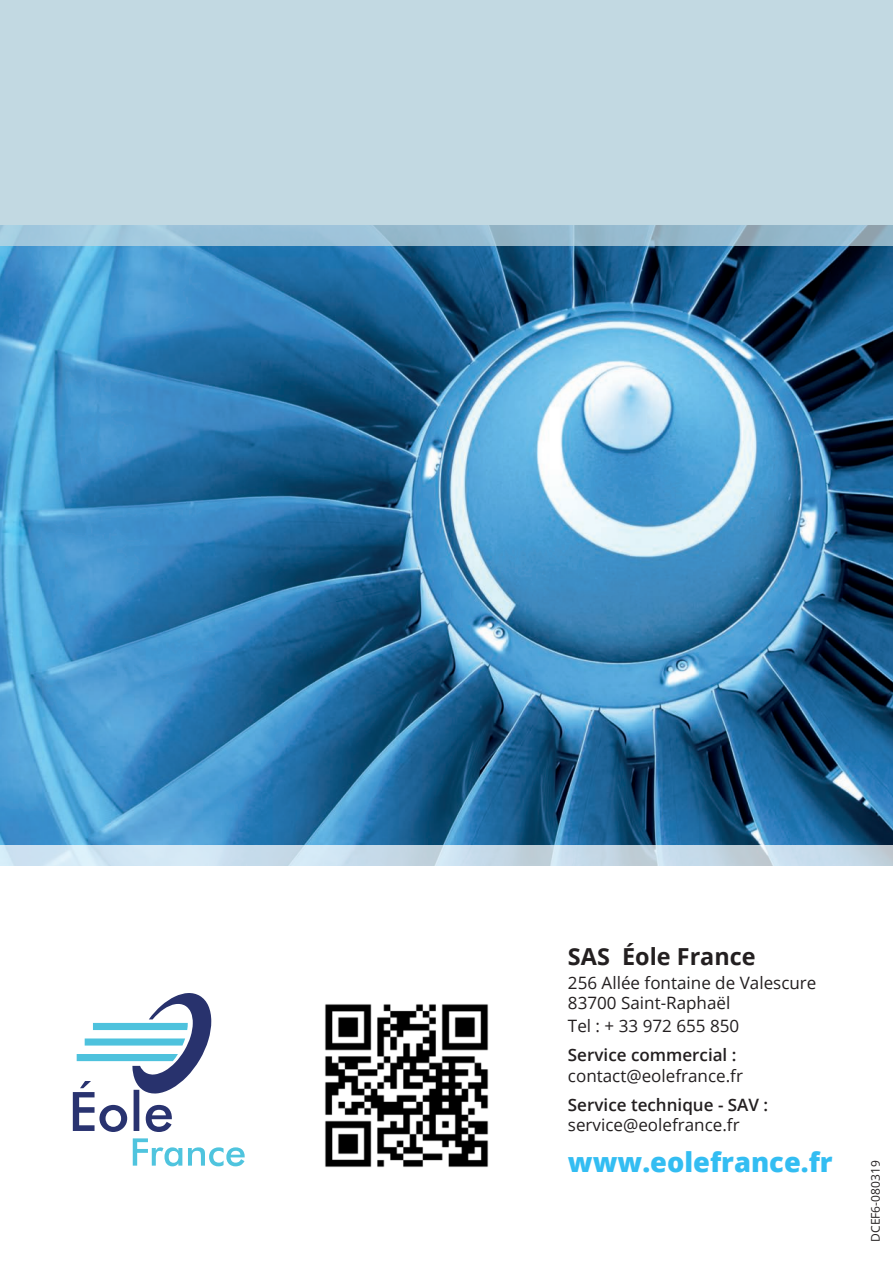
<style>
.page{position:relative;width:893px;height:1263px;background:#fff}
.page>*{position:absolute;margin:0;border:0;box-sizing:border-box;transform-origin:0 0}
.t1{font:800 27.3px "Open Sans";color:#33bdf2}
.t2{font:700 23.4px "Open Sans";color:#231f20}
.t3{font:17.1px/20.4px "Open Sans";color:#231f20}
.t4{font:600 17.1px "Open Sans";color:#231f20}
.t5{font:12px "Open Sans";color:#231f20}
</style>
<div class="page">
<div style="left:0;top:0;width:893px;height:247px;background:#c2d9e2"></div>
<img style="left:0;top:225px;width:893px;height:640px">
<svg style="left:73px;top:993px;width:138px;height:139px"></svg>
<svg style="left:133px;top:1138px;width:112px;height:28px"></svg>
<img style="left:325px;top:1004px;width:164px;height:164px">
<h2 class="t2" style="left:568px;top:940px;width:189px">SAS Éole France</h2>
<p class="t3" style="left:568px;top:972px;width:250px">256 Allée fontaine de Valescure<br>83700 Saint-Raphaël</p>
<p class="t3" style="left:568px;top:1015px;width:173px">Tel : + 33 972 655 850</p>
<p class="t4" style="left:568px;top:1043px;width:170px">Service commercial :</p>
<p class="t3" style="left:568px;top:1065px;width:177px">contact@eolefrance.fr</p>
<p class="t4" style="left:568px;top:1093px;width:202px">Service technique - SAV :</p>
<p class="t3" style="left:568px;top:1114px;width:173px">service@eolefrance.fr</p>
<h1 class="t1" style="left:568px;top:1142px;width:266px">www.eolefrance.fr</h1>
<p class="t5" style="left:867px;top:1242px;width:83px;rotate:-90deg">DCEF6-080319</p>
</div>
